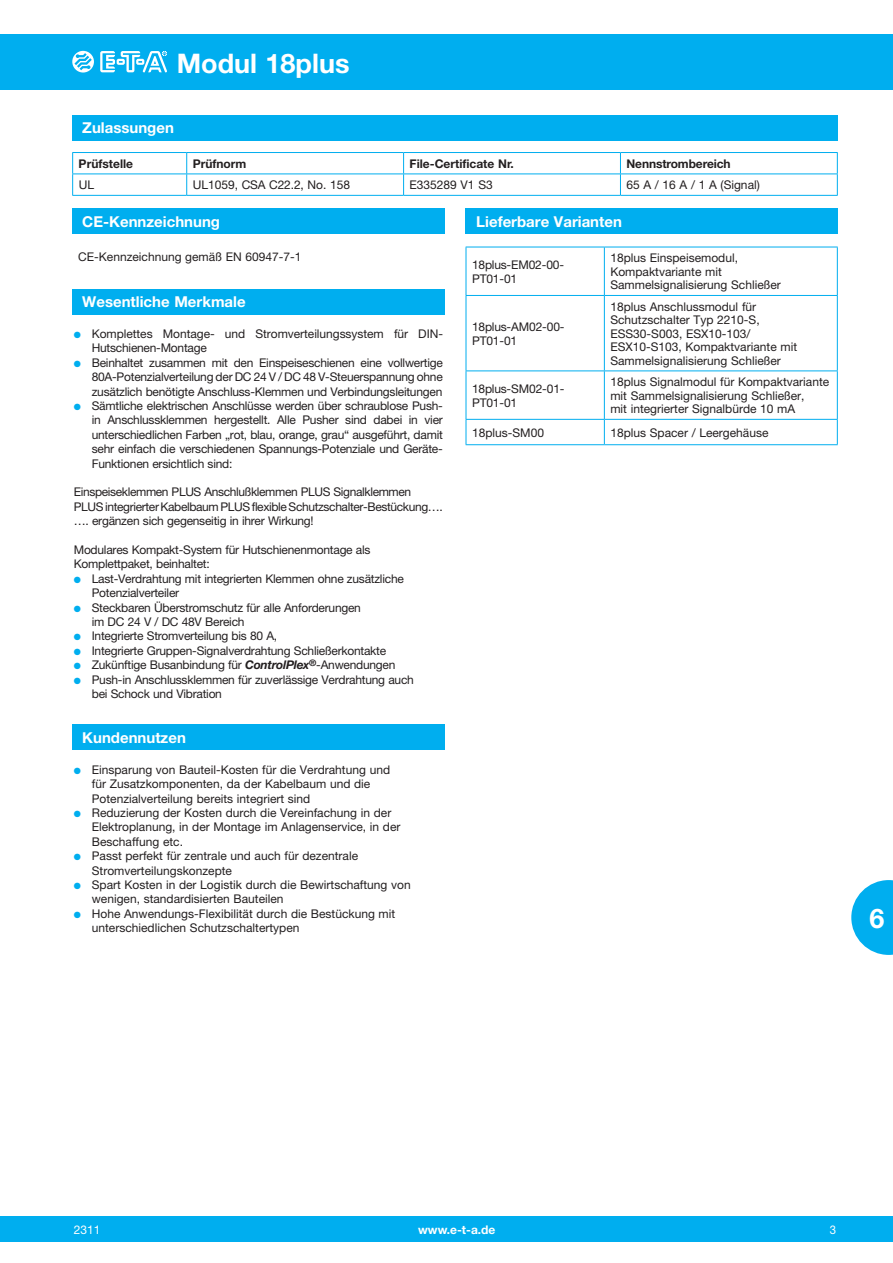
<style>
.page{position:relative;width:893px;height:1263px;background:#fff}
.page>*{position:absolute;margin:0;border:0;box-sizing:border-box;transform-origin:0 0}
.t1{font:700 27px "Helvetica Neue LT";color:#fff}
.t2{font:700 15px "Helvetica Neue LT";color:#fff}
.t3{font:12px/14.4px "Helvetica Neue LT";color:#231f20}
.t4{font:12px/14.4px "Helvetica Neue LT";letter-spacing:-.02em;color:#231f20}
.t5{font:12px/14.4px "Helvetica Neue LT";letter-spacing:-.03em;color:#231f20}
.t6{font:700 12px "Helvetica Neue LT";color:#231f20}
.t7{font:700 12px "Helvetica Neue LT";color:#fff}
.t8{font:12px "Helvetica Neue LT";color:#fff}
.t9{font:12px "Helvetica Neue LT";color:#fff;scale:.95 1}
.s1{color:#00aeef}
.s2{font-weight:700;font-style:italic}
</style>
<div class="page">
<div style="left:0;top:1216px;width:893px;height:26px;background:#00aeef"></div>
<div style="left:0;top:34px;width:893px;height:55px;background:#00aeef"></div>
<svg style="left:72px;top:51px;width:22px;height:22px"></svg>
<svg style="left:100px;top:51px;width:67px;height:21px"></svg>
<svg style="left:851px;top:880px;width:42px;height:75px"></svg>
<div style="left:72px;top:289px;width:372px;height:25px;background:#00aeef"></div>
<div style="left:72px;top:725px;width:372px;height:25px;background:#00aeef"></div>
<div style="left:466px;top:208px;width:372px;height:26px;background:#00aeef"></div>
<hr style="left:466px;top:247px;width:138px;height:1px;background:#00aeef">
<hr style="left:466px;top:247px;width:1px;height:48px;background:#00aeef">
<hr style="left:604px;top:247px;width:234px;height:1px;background:#00aeef">
<hr style="left:604px;top:247px;width:1px;height:48px;background:#00aeef">
<hr style="left:837px;top:247px;width:1px;height:48px;background:#00aeef">
<hr style="left:466px;top:295px;width:138px;height:1px;background:#00aeef">
<hr style="left:466px;top:296px;width:1px;height:74px;background:#00aeef">
<hr style="left:604px;top:295px;width:234px;height:1px;background:#00aeef">
<hr style="left:604px;top:296px;width:1px;height:74px;background:#00aeef">
<hr style="left:837px;top:296px;width:1px;height:74px;background:#00aeef">
<hr style="left:466px;top:370px;width:138px;height:1px;background:#00aeef">
<hr style="left:466px;top:371px;width:1px;height:48px;background:#00aeef">
<hr style="left:604px;top:370px;width:234px;height:1px;background:#00aeef">
<hr style="left:604px;top:371px;width:1px;height:48px;background:#00aeef">
<hr style="left:837px;top:371px;width:1px;height:48px;background:#00aeef">
<hr style="left:466px;top:419px;width:138px;height:1px;background:#00aeef">
<svg style="left:466px;top:420px;width:1px;height:24px"></svg>
<hr style="left:604px;top:419px;width:234px;height:1px;background:#00aeef">
<svg style="left:604px;top:420px;width:1px;height:24px"></svg>
<svg style="left:837px;top:420px;width:1px;height:24px"></svg>
<hr style="left:466px;top:444px;width:138px;height:1px;background:#00aeef">
<hr style="left:604px;top:444px;width:234px;height:1px;background:#00aeef">
<div style="left:72px;top:115px;width:766px;height:25px;background:#00aeef"></div>
<div style="left:72px;top:208px;width:372px;height:26px;background:#00aeef"></div>
<hr style="left:72px;top:152px;width:115px;height:1px;background:#00aeef">
<hr style="left:187px;top:152px;width:217px;height:1px;background:#00aeef">
<hr style="left:404px;top:152px;width:216px;height:1px;background:#00aeef">
<hr style="left:620px;top:152px;width:218px;height:1px;background:#00aeef">
<hr style="left:72px;top:174px;width:115px;height:1px;background:#00aeef">
<svg style="left:72px;top:153px;width:1px;height:42px"></svg>
<hr style="left:187px;top:174px;width:217px;height:1px;background:#00aeef">
<svg style="left:186px;top:153px;width:1px;height:42px"></svg>
<hr style="left:404px;top:174px;width:216px;height:1px;background:#00aeef">
<svg style="left:403px;top:153px;width:1px;height:42px"></svg>
<hr style="left:620px;top:174px;width:218px;height:1px;background:#00aeef">
<svg style="left:620px;top:153px;width:1px;height:42px"></svg>
<svg style="left:837px;top:153px;width:1px;height:42px"></svg>
<hr style="left:72px;top:195px;width:115px;height:1px;background:#00aeef">
<hr style="left:187px;top:195px;width:217px;height:1px;background:#00aeef">
<hr style="left:404px;top:195px;width:216px;height:1px;background:#00aeef">
<hr style="left:620px;top:195px;width:218px;height:1px;background:#00aeef">
<h1 class="t1" style="left:177px;top:46px;width:174px">Modul 18plus</h1>
<p class="t2" style="left:82px;top:119px;width:93px">Zulassungen</p>
<p class="t6" style="left:79px;top:156px;width:56px">Prüfstelle</p>
<p class="t6" style="left:193px;top:156px;width:55px">Prüfnorm</p>
<p class="t6" style="left:410px;top:156px;width:106px">File-Certificate Nr.</p>
<p class="t6" style="left:626px;top:156px;width:106px">Nennstrombereich</p>
<p class="t3" style="left:79px;top:178px;width:17px">UL</p>
<p class="t3" style="left:193px;top:178px;width:159px">UL1059, CSA C22.2, No. 158</p>
<p class="t3" style="left:410px;top:178px;width:85px">E335289 V1 S3</p>
<p class="t3" style="left:626px;top:178px;width:135px">65 A / 16 A / 1 A (Signal)</p>
<p class="t2" style="left:82px;top:212px;width:139px">CE-Kennzeichnung</p>
<p class="t3" style="left:78px;top:249px;width:225px">CE-Kennzeichnung gemäß EN 60947-7-1</p>
<p class="t2" style="left:82px;top:293px;width:165px">Wesentliche Merkmale</p>
<p class="t3" style="left:92px;top:326px;width:353px;text-indent:-18px"><span class="s1">●</span> Komplettes Montage- und Stromverteilungssystem für DIN-<br>Hutschienen-Montage</p>
<p class="t3" style="left:92px;top:355px;width:353px;text-align:justify;text-indent:-18px"><span class="s1">●</span> Beinhaltet zusammen mit den Einspeiseschienen eine vollwertige 80A-Potenzialverteilung der DC 24 V / DC 48 V-Steuerspannung ohne zusätzlich benötigte Anschluss-Klemmen und Verbindungsleitungen</p>
<p class="t3" style="left:92px;top:398px;width:353px;text-align:justify;text-indent:-18px"><span class="s1">●</span> Sämtliche elektrischen Anschlüsse werden über schraublose Push&shy;in Anschlussklemmen hergestellt. Alle Pusher sind dabei in vier unterschiedlichen Farben „rot, blau, orange, grau“ ausgeführt, damit sehr einfach die verschiedenen Spannungs-Potenziale und Geräte-Funktionen ersichtlich sind:</p>
<p class="t5" style="left:74px;top:485px;width:371px">Einspeiseklemmen PLUS Anschlußklemmen PLUS Signalklemmen<br>PLUS integrierter Kabelbaum PLUS flexible Schutzschalter-Bestückung…. …. ergänzen sich gegenseitig in ihrer Wirkung!</p>
<p class="t4" style="left:74px;top:542px;width:298px">Modulares Kompakt-System für Hutschienenmontage als<br>Komplettpaket, beinhaltet:</p>
<p class="t4" style="left:92px;top:571px;width:314px;text-indent:-18px"><span class="s1">●</span> Last-Verdrahtung mit integrierten Klemmen ohne zusätzliche<br>Potenzialverteiler</p>
<p class="t4" style="left:92px;top:600px;width:271px;text-indent:-18px"><span class="s1">●</span> Steckbaren Überstromschutz für alle Anforderungen im DC 24 V / DC 48V Bereich</p>
<p class="t4" style="left:74px;top:629px;width:205px"><span class="s1">●</span> Integrierte Stromverteilung bis 80 A,</p>
<p class="t4" style="left:74px;top:643px;width:314px"><span class="s1">●</span> Integrierte Gruppen-Signalverdrahtung Schließerkontakte</p>
<p class="t4" style="left:74px;top:657px;width:323px"><span class="s1">●</span> Zukünftige Busanbindung für <span class="s2">ControlPlex</span><sup>®</sup>-Anwendungen</p>
<p class="t4" style="left:92px;top:672px;width:324px;text-indent:-18px"><span class="s1">●</span> Push-in Anschlussklemmen für zuverlässige Verdrahtung auch bei Schock und Vibration</p>
<p class="t2" style="left:82px;top:728px;width:105px">Kundennutzen</p>
<p class="t3" style="left:92px;top:762px;width:300px;text-indent:-18px"><span class="s1">●</span> Einsparung von Bauteil-Kosten für die Verdrahtung und für Zusatzkomponenten, da der Kabelbaum und die<br>Potenzialverteilung bereits integriert sind</p>
<p class="t3" style="left:92px;top:805px;width:310px;text-indent:-18px"><span class="s1">●</span> Reduzierung der Kosten durch die Vereinfachung in der<br>Elektroplanung, in der Montage im Anlagenservice, in der<br>Beschaffung etc.</p>
<p class="t3" style="left:92px;top:849px;width:268px;text-indent:-18px"><span class="s1">●</span> Passt perfekt für zentrale und auch für dezentrale<br>Stromverteilungskonzepte</p>
<p class="t3" style="left:92px;top:877px;width:320px;text-indent:-18px"><span class="s1">●</span> Spart Kosten in der Logistik durch die Bewirtschaftung von wenigen, standardisierten Bauteilen</p>
<p class="t3" style="left:92px;top:906px;width:305px;text-indent:-18px"><span class="s1">●</span> Hohe Anwendungs-Flexibilität durch die Bestückung mit unterschiedlichen Schutzschaltertypen</p>
<p class="t2" style="left:476px;top:212px;width:147px">Lieferbare Varianten</p>
<p class="t3" style="left:472px;top:258px;width:94px;line-height:13.5px">18plus-EM02-00-<br>PT01-01</p>
<p class="t3" style="left:610px;top:251px;width:172px;line-height:13.5px">18plus Einspeisemodul,<br>Kompaktvariante mit<br>Sammelsignalisierung Schließer</p>
<p class="t3" style="left:472px;top:320px;width:94px;line-height:13.5px">18plus-AM02-00-<br>PT01-01</p>
<p class="t3" style="left:610px;top:300px;width:188px;line-height:13.5px">18plus Anschlussmodul für<br>Schutzschalter Typ 2210-S,<br>ESS30-S003, ESX10-103/<br>ESX10-S103, Kompaktvariante mit<br>Sammelsignalisierung Schließer</p>
<p class="t3" style="left:472px;top:382px;width:94px;line-height:13.5px">18plus-SM02-01-<br>PT01-01</p>
<p class="t3" style="left:610px;top:375px;width:220px;line-height:13.5px">18plus Signalmodul für Kompaktvariante mit Sammelsignalisierung Schließer,<br>mit integrierter Signalbürde 10 mA</p>
<p class="t3" style="left:472px;top:425px;width:74px">18plus-SM00</p>
<p class="t3" style="left:610px;top:425px;width:160px">18plus Spacer / Leergehäuse</p>
<h1 class="t1" style="left:869px;top:902px;width:17px">6</h1>
<p class="t7" style="left:418px;top:1222px;width:79px">www.e-t-a.de</p>
<p class="t8" style="left:74px;top:1222px;width:28px">2311</p>
<p class="t9" style="left:830px;top:1222px;width:8px">3</p>
</div>
